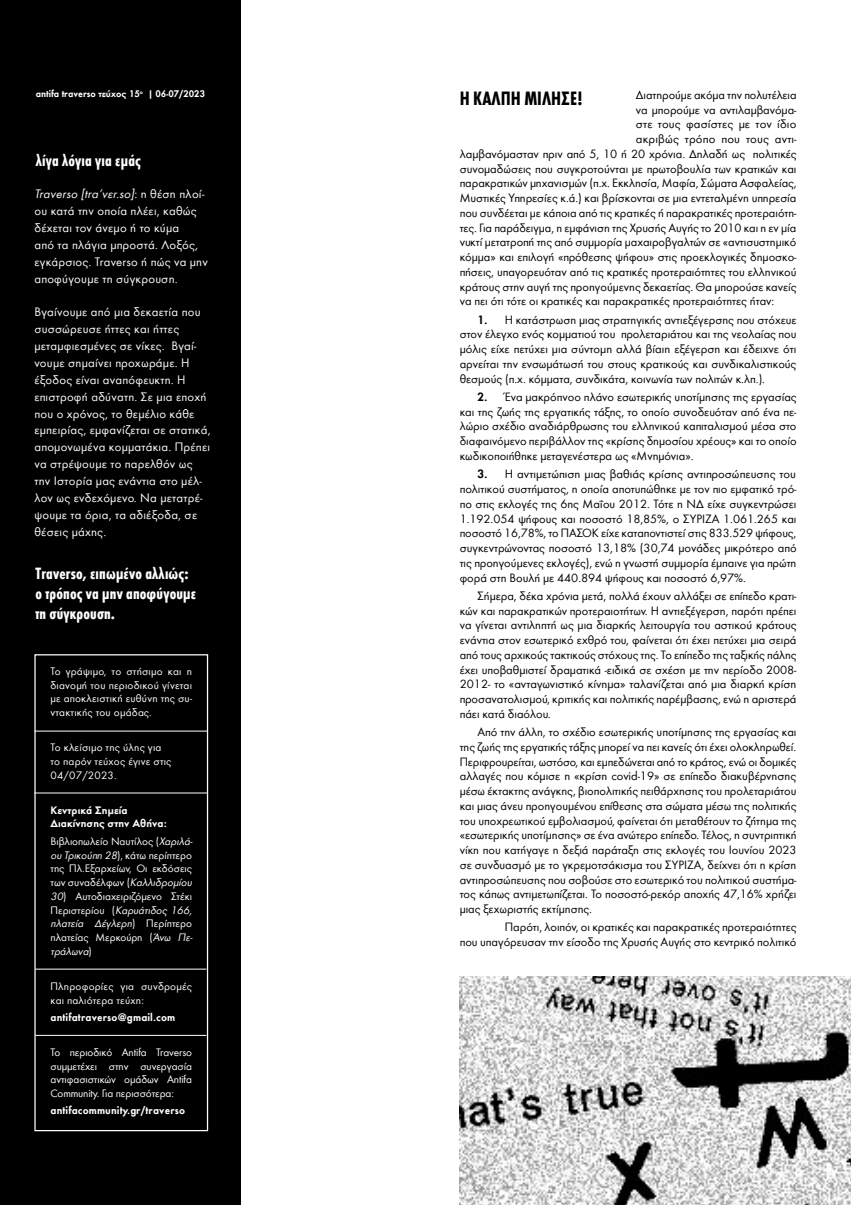
<style>
.page{position:relative;width:851px;height:1205px;background:#fff}
.page>*{position:absolute;margin:0;border:0;box-sizing:border-box;transform-origin:0 0}
.t1{font:700 condensed 20px "Futura Greek";color:#000}
.t2{font:700 condensed 16.88px/20px "Futura Greek";letter-spacing:.01em;color:#fff}
.t3{font:12.75px/16.9px "Futura Greek";letter-spacing:.015em;color:#fff}
.t4{font:12.5px/14.8px "Futura Greek";letter-spacing:-.005em;color:#000;text-align:justify}
.t5{font:11.25px/13.8px "Futura Greek";letter-spacing:-.005em;color:#fff;text-align:justify}
.t6{font:11.25px/13.8px "Futura Greek";letter-spacing:.015em;color:#fff}
.t7{font:600 11.25px/13.8px "Futura Greek";letter-spacing:.005em;color:#fff}
.t8{font:600 10px "Futura Greek";letter-spacing:-.01em;color:#fff}
.s1{font-style:italic}
.s2{font-weight:600}
</style>
<div class="page">
<img style="left:459px;top:976px;width:391px;height:229px">
<div style="left:0;top:0;width:241px;height:1205px;background:#000"></div>
<hr style="left:34px;top:792px;width:173px;height:1px;background:#fff">
<hr style="left:34px;top:730px;width:173px;height:1px;background:#fff">
<hr style="left:35px;top:968px;width:171px;height:1px;background:#fff">
<hr style="left:35px;top:1035px;width:171px;height:1px;background:#fff">
<div style="left:34px;top:654px;width:174px;height:477px;border:1px solid #fff"></div>
<p class="t8" style="left:36px;top:88px;width:171px">antifa traverso τεύχος 15<sup>o</sup> | 06-07/2023</p>
<h2 class="t2" style="left:36px;top:150px;width:107px">λίγα λόγια για εμάς</h2>
<p class="t3" style="left:34px;top:186px;width:175px"><span class="s1">Traverso [tra’vεr.so]</span>: η θέση πλοί&shy;ου κατά την οποία πλέει, καθώς δέχεται τον άνεμο ή το κύμα<br>από τα πλάγια μπροστά. Λοξός, εγκάρσιος. Traverso ή πώς να μην αποφύγουμε τη σύγκρουση.</p>
<p class="t3" style="left:34px;top:304px;width:178px">Βγαίνουμε από μια δεκαετία που συσσώρευσε ήττες και ήττες μεταμφιεσμένες σε νίκες. Βγαί&shy;νουμε σημαίνει προχωράμε. Η έξοδος είναι αναπόφευκτη. Η επιστροφή αδύνατη. Σε μια εποχή που ο χρόνος, το θεμέλιο κάθε εμπειρίας, εμφανίζεται σε στατικά, απομονωμένα κομματάκια. Πρέπει να στρέψουμε το παρελθόν ως την Ιστορία μας ενάντια στο μέλ&shy;λον ως ενδεχόμενο. Να μετατρέ&shy;ψουμε τα όρια, τα αδιέξοδα, σε θέσεις μάχης.</p>
<h2 class="t2" style="left:36px;top:564px;width:162px">Traverso, ειπωμένο αλλιώς: ο τρόπος να μην αποφύγουμε τη σύγκρουση.</h2>
<p class="t5" style="left:50px;top:664px;width:143px">Το γράψιμο, το στήσιμο και η διανομή του περιοδικού γίνεται με αποκλειστική ευθύνη της συ&shy;ντακτικής του ομάδας.</p>
<p class="t6" style="left:50px;top:741px;width:122px">Το κλείσιμο της ύλης για το παρόν τεύχος έγινε στις<br>04/07/2023.</p>
<p class="t7" style="left:50px;top:803px;width:118px">Κεντρικά Σημεία<br>Διακίνησης στην Αθήνα:</p>
<p class="t5" style="left:50px;top:834px;width:143px">Βιβλιοπωλείο Ναυτίλος (<span class="s1">Χαριλά&shy;ου Τρικούπη 28</span>), κάτω περίπτερο της Πλ.Εξαρχείων, Οι εκδόσεις των συναδέλφων (<span class="s1">Καλλιδρομίου</span></p>
<p class="t5" style="left:50px;top:889px;width:143px"><span class="s1">30</span>) Αυτοδιαχειριζόμενο Στέκι Περιστερίου (<span class="s1">Καρυάτιδος 166, πλατεία Δέγλερη</span>) Περίπτερο πλατείας Μερκούρη (<span class="s1">Άνω Πε&shy;τράλωνα</span>)</p>
<p class="t6" style="left:50px;top:979px;width:143px">Πληροφορίες για συνδρομές και παλιότερα τεύχη:</p>
<p class="t7" style="left:50px;top:1010px;width:126px">antifatraverso@gmail.com</p>
<p class="t5" style="left:50px;top:1045px;width:143px">Το περιοδικό Antifa Traverso συμμετέχει στην συνεργασία αντιφασιστικών ομάδων Antifa Community. Για περισσότερα:</p>
<p class="t7" style="left:50px;top:1103px;width:136px">antifacommunity.gr/traverso</p>
<p class="t4" style="left:636px;top:88px;width:162px">Διατηρούμε ακόμα την πολυτέλεια</p>
<p class="t4" style="left:636px;top:102px;width:162px">να μπορούμε να αντιλαμβανόμα-</p>
<p class="t4" style="left:636px;top:117px;width:162px">στε τους φασίστες με τον ίδιο</p>
<p class="t4" style="left:636px;top:132px;width:162px">ακριβώς τρόπο που τους αντι-</p>
<p class="t4" style="left:459px;top:147px;width:338px">λαμβανόμασταν πριν από 5, 10 ή 20 χρόνια. Δηλαδή ως πολιτικές</p>
<p class="t4" style="left:459px;top:161px;width:338px">συνομαδώσεις που συγκροτούνται με πρωτοβουλία των κρατικών και</p>
<p class="t4" style="left:459px;top:176px;width:338px">παρακρατικών μηχανισμών (π.χ. Εκκλησία, Μαφία, Σώματα Ασφαλείας,</p>
<p class="t4" style="left:459px;top:191px;width:338px">Μυστικές Υπηρεσίες κ.ά.) και βρίσκονται σε μια εντεταλμένη υπηρεσία</p>
<p class="t4" style="left:459px;top:206px;width:338px">που συνδέεται με κάποια από τις κρατικές ή παρακρατικές προτεραιότη-</p>
<p class="t4" style="left:459px;top:220px;width:338px">τες. Για παράδειγμα, η εμφάνιση της Χρυσής Αυγής το 2010 και η εν μία</p>
<p class="t4" style="left:459px;top:235px;width:338px">νυκτί μετατροπή της από συμμορία μαχαιροβγαλτών σε «αντισυστημικό</p>
<p class="t4" style="left:459px;top:250px;width:338px">κόμμα» και επιλογή «πρόθεσης ψήφου» στις προεκλογικές δημοσκο-</p>
<p class="t4" style="left:459px;top:265px;width:338px">πήσεις, υπαγορευόταν από τις κρατικές προτεραιότητες του ελληνικού</p>
<p class="t4" style="left:459px;top:279px;width:338px">κράτους στην αυγή της προηγούμενης δεκαετίας. Θα μπορούσε κανείς</p>
<p class="t4" style="left:459px;top:294px;width:316px">να πει ότι τότε οι κρατικές και παρακρατικές προτεραιότητες ήταν:</p>
<p class="t4" style="left:459px;top:312px;width:338px;text-indent:18px"><span class="s2">1.</span> Η κατάστρωση μιας στρατηγικής αντιεξέγερσης που στόχευε στον έλεγχο ενός κομματιού του προλεταριάτου και της νεολαίας που μόλις είχε πετύχει μια σύντομη αλλά βίαιη εξέγερση και έδειχνε ότι αρνείται την ενσωμάτωσή του στους κρατικούς και συνδικαλιστικούς θεσμούς (π.χ. κόμματα, συνδικάτα, κοινωνία των πολιτών κ.λπ.).</p>
<p class="t4" style="left:459px;top:390px;width:338px;text-indent:18px"><span class="s2">2.</span> Ένα μακρόπνοο πλάνο εσωτερικής υποτίμησης της εργασίας και της ζωής της εργατικής τάξης, το οποίο συνοδευόταν από ένα πε&shy;λώριο σχέδιο αναδιάρθρωσης του ελληνικού καπιταλισμού μέσα στο διαφαινόμενο περιβάλλον της «κρίσης δημοσίου χρέους» και το οποίο κωδικοποιήθηκε μεταγενέστερα ως «Μνημόνια».</p>
<p class="t4" style="left:459px;top:467px;width:338px;text-indent:18px"><span class="s2">3.</span> Η αντιμετώπιση μιας βαθιάς κρίσης αντιπροσώπευσης του πολιτικού συστήματος, η οποία αποτυπώθηκε με τον πιο εμφατικό τρό&shy;πο στις εκλογές της 6ης Μαΐου 2012. Τότε η ΝΔ είχε συγκεντρώσει 1.192.054 ψήφους και ποσοστό 18,85%, ο ΣΥΡΙΖΑ 1.061.265 και ποσοστό 16,78%, το ΠΑΣΟΚ είχε καταποντιστεί στις 833.529 ψήφους, συγκεντρώνοντας ποσοστό 13,18% (30,74 μονάδες μικρότερο από τις προηγούμενες εκλογές), ενώ η γνωστή συμμορία έμπαινε για πρώτη φορά στη Βουλή με 440.894 ψήφους και ποσοστό 6,97%.</p>
<p class="t4" style="left:459px;top:589px;width:338px;text-indent:18px">Σήμερα, δέκα χρόνια μετά, πολλά έχουν αλλάξει σε επίπεδο κρατι&shy;κών και παρακρατικών προτεραιοτήτων. Η αντιεξέγερση, παρότι πρέπει να γίνεται αντιληπτή ως μια διαρκής λειτουργία του αστικού κράτους ενάντια στον εσωτερικό εχθρό του, φαίνεται ότι έχει πετύχει μια σειρά από τους αρχικούς τακτικούς στόχους της. Το επίπεδο της ταξικής πάλης έχει υποβαθμιστεί δραματικά -ειδικά σε σχέση με την περίοδο 2008- 2012- το «ανταγωνιστικό κίνημα» ταλανίζεται από μια διαρκή κρίση προσανατολισμού, κριτικής και πολιτικής παρέμβασης, ενώ η αριστερά πάει κατά διαόλου.</p>
<p class="t4" style="left:459px;top:725px;width:338px;text-indent:18px">Από την άλλη, το σχέδιο εσωτερικής υποτίμησης της εργασίας και της ζωής της εργατικής τάξης μπορεί να πει κανείς ότι έχει ολοκληρωθεί.<br>Περιφρουρείται, ωστόσο, και εμπεδώνεται από το κράτος, ενώ οι δομικές αλλαγές που κόμισε η «κρίση covid-19» σε επίπεδο διακυβέρνησης μέσω έκτακτης ανάγκης, βιοπολιτικής πειθάρχησης του προλεταριάτου και μιας άνευ προηγουμένου επίθεσης στα σώματα μέσω της πολιτικής του υποχρεωτικού εμβολιασμού, φαίνεται ότι μεταθέτουν το ζήτημα της «εσωτερικής υποτίμησης» σε ένα ανώτερο επίπεδο. Τέλος, η συντριπτική νίκη που κατήγαγε η δεξιά παράταξη στις εκλογές του Ιουνίου 2023 σε συνδυασμό με το γκρεμοτσάκισμα του ΣΥΡΙΖΑ, δείχνει ότι η κρίση αντιπροσώπευσης που σοβούσε στο εσωτερικό του πολιτικού συστήμα&shy;τος κάπως αντιμετωπίζεται. Το ποσοστό-ρεκόρ αποχής 47,16% χρήζει μιας ξεχωριστής εκτίμησης.</p>
<p class="t4" style="left:459px;top:920px;width:338px;text-align:right">Παρότι, λοιπόν, οι κρατικές και παρακρατικές προτεραιότητες<br>που υπαγόρευσαν την είσοδο της Χρυσής Αυγής στο κεντρικό πολιτικό</p>
<h1 class="t1" style="left:459px;top:88px;width:125px">Η ΚΆΛΠΗ ΜΊΛΗΣΕ!</h1>
</div>
